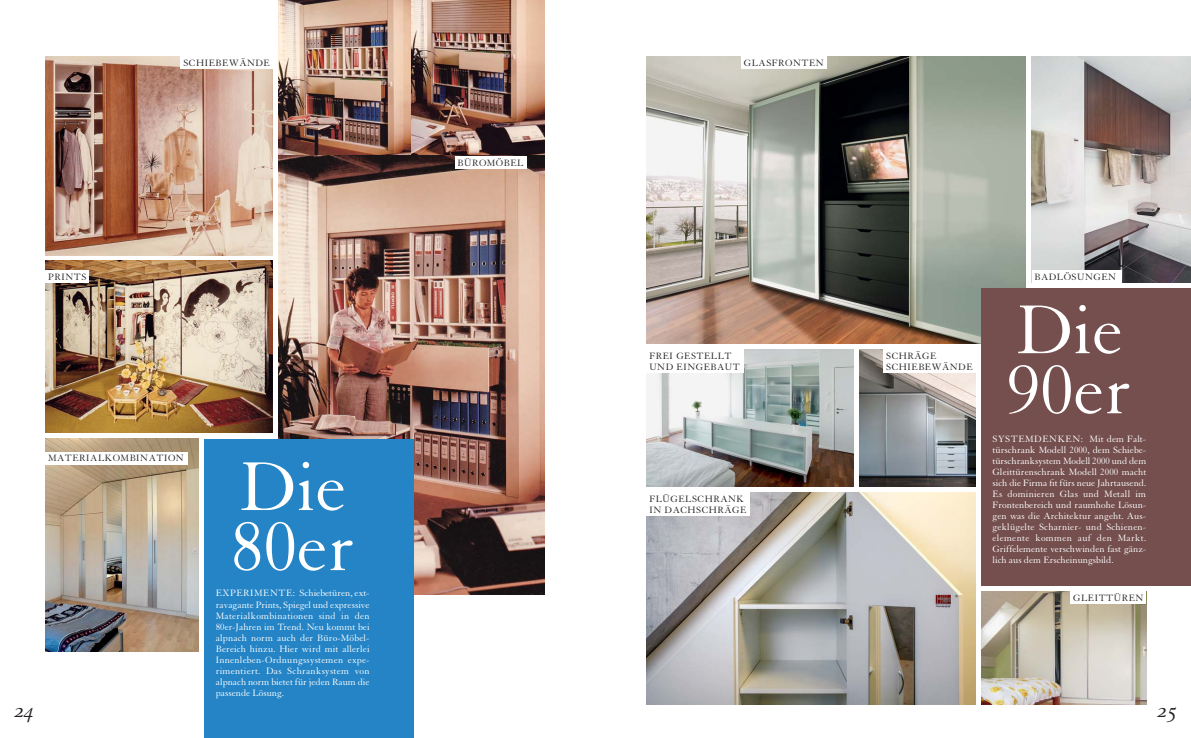
<style>
.page{position:relative;width:1191px;height:738px;background:#fff}
.page>*{position:absolute;margin:0;border:0;box-sizing:border-box;transform-origin:0 0}
.t1{font:75px/60px "Granjon LT Std";color:#fff}
.t2{font:22px "Granjon Italic Os F";color:#231f20}
.t3{font:10px/11px "Granjon LT Std";color:#fff;text-align:justify}
.t4{font:10px/11px "Granjon LT Std";letter-spacing:.05em;color:#231f20}
</style>
<div class="page">
<img style="left:45px;top:57px;width:228px;height:198px">
<img style="left:45px;top:438px;width:153px;height:213px">
<img style="left:278px;top:0;width:266px;height:594px">
<img style="left:45px;top:260px;width:228px;height:172px">
<img style="left:646px;top:349px;width:207px;height:137px">
<img style="left:646px;top:57px;width:380px;height:286px">
<img style="left:859px;top:349px;width:116px;height:137px">
<img style="left:646px;top:492px;width:329px;height:212px">
<img style="left:981px;top:591px;width:165px;height:113px">
<img style="left:1031px;top:57px;width:160px;height:225px">
<div style="left:204px;top:438px;width:210px;height:299px;background:#2484c6"></div>
<div style="left:981px;top:288px;width:210px;height:297px;background:#744f4e"></div>
<div style="left:181px;top:57px;width:92px;height:12px;background:#fff"></div>
<div style="left:455px;top:156px;width:71px;height:12px;background:#fff"></div>
<div style="left:45px;top:270px;width:44px;height:12px;background:#fff"></div>
<div style="left:45px;top:451px;width:143px;height:13px;background:#fff"></div>
<div style="left:741px;top:57px;width:85px;height:12px;background:#fff"></div>
<div style="left:1031px;top:270px;width:90px;height:12px;background:#fff"></div>
<div style="left:646px;top:349px;width:98px;height:23px;background:#fff"></div>
<div style="left:1070px;top:590px;width:76px;height:13px;background:#fff"></div>
<div style="left:646px;top:491px;width:104px;height:24px;background:#fff"></div>
<div style="left:883px;top:349px;width:92px;height:23px;background:#fff"></div>
<p class="t4" style="left:48px;top:271px;width:40px">PRINTS</p>
<p class="t4" style="left:183px;top:58px;width:88px">SCHIEBEWÄNDE</p>
<p class="t4" style="left:48px;top:453px;width:137px">MATERIALKOMBINATION</p>
<p class="t1" style="left:230px;top:462px;width:126px">Die<br>80er</p>
<p class="t3" style="left:216px;top:588px;width:155px">EXPERIMENTE: Schiebetüren, ext&shy;ravagante Prints, Spiegel und expressive Materialkombinationen sind in den 80er-Jahren im Trend. Neu kommt bei alpnach norm auch der Büro-Möbel-Bereich hinzu. Hier wird mit allerlei Innenleben-Ordnungssystemen expe&shy;rimentiert. Das Schranksystem von alpnach norm bietet für jeden Raum die passende Lösung.</p>
<p class="t4" style="left:457px;top:157px;width:68px">BÜROMÖBEL</p>
<p class="t4" style="left:744px;top:58px;width:82px">GLASFRONTEN</p>
<p class="t4" style="left:649px;top:350px;width:92px">FREI GESTELLT<br>UND EINGEBAUT</p>
<p class="t4" style="left:649px;top:493px;width:99px">FLÜGELSCHRANK<br>IN DACHSCHRÄGE</p>
<p class="t4" style="left:886px;top:350px;width:88px">SCHRÄGE<br>SCHIEBEWÄNDE</p>
<p class="t4" style="left:1034px;top:271px;width:83px">BADLÖSUNGEN</p>
<p class="t1" style="left:1007px;top:305px;width:126px">Die<br>90er</p>
<p class="t3" style="left:992px;top:434px;width:155px">SYSTEMDENKEN: Mit dem Falt&shy;türschrank Modell 2000, dem Schiebe&shy;türschranksystem Modell 2000 und dem Gleittürenschrank Modell 2000 macht sich die Firma fit fürs neue Jahrtausend.<br>Es dominieren Glas und Metall im Frontenbereich und raumhohe Lösun&shy;gen was die Architektur angeht. Aus&shy;geklügelte Scharnier- und Schienen&shy;elemente kommen auf den Markt.<br>Griffelemente verschwinden fast gänz&shy;lich aus dem Erscheinungsbild.</p>
<p class="t4" style="left:1073px;top:592px;width:72px">GLEITTÜREN</p>
<p class="t2" style="left:14px;top:702px;width:21px">24</p>
<p class="t2" style="left:1157px;top:702px;width:21px">25</p>
</div>
